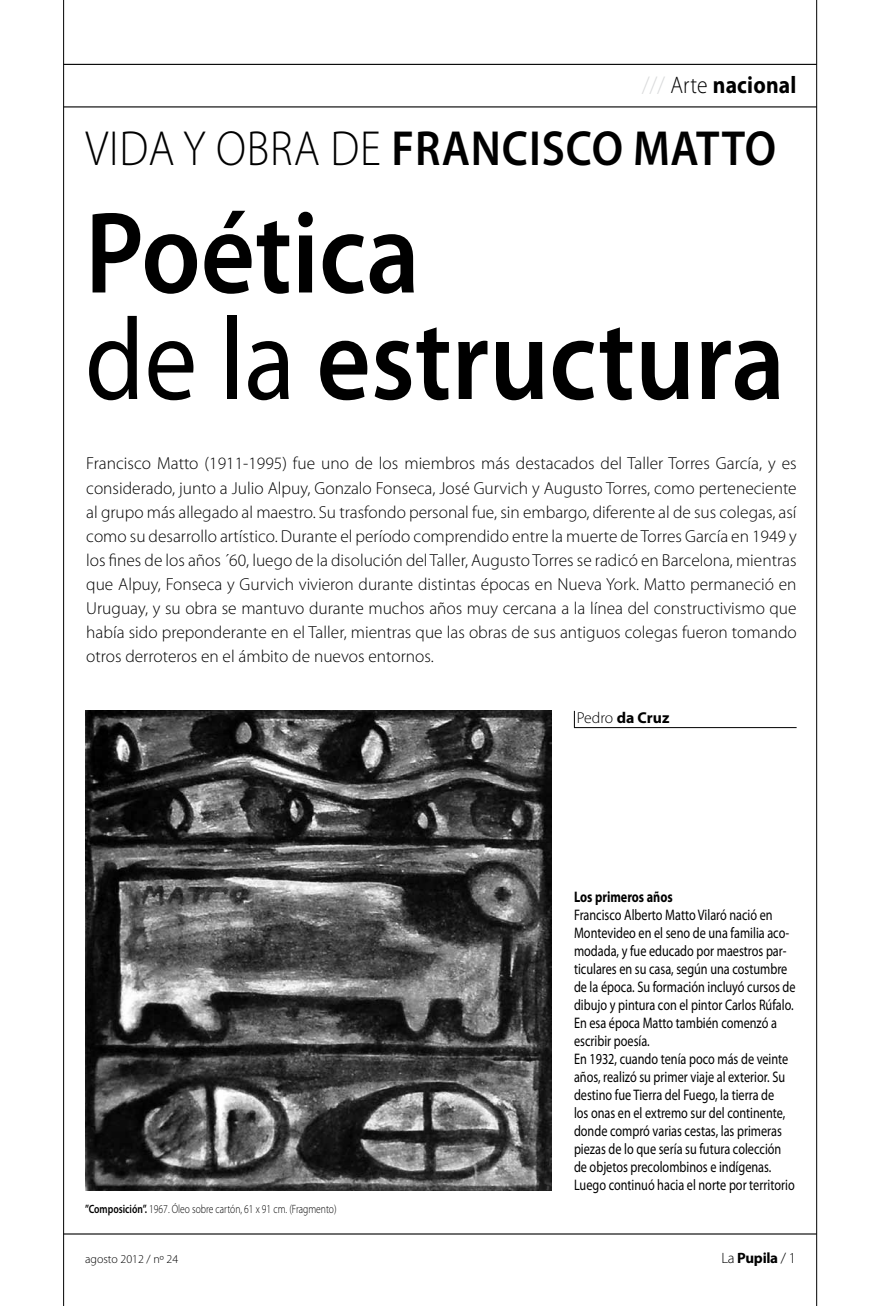
<style>
.page{position:relative;width:872px;height:1306px;background:#fff}
.page>*{position:absolute;margin:0;border:0;box-sizing:border-box;transform-origin:0 0}
.t1{font:600 117px/106.5px "Myriad Pro";color:#000;scale:.9 1}
.t2{font:600 49.5px "Myriad Pro";letter-spacing:.02em;color:#000;scale:.9 1}
.t3{font:700 24px "Myriad Pro";letter-spacing:.01em;color:#000;scale:.9 1}
.t4{font:300 17.4px/24px "Myriad Pro";color:#000;text-align:justify}
.t5{font:700 15.75px "Myriad Pro";color:#000}
.t6{font:15.3px/18px "Myriad Pro";color:#000;scale:.8 1}
.t7{font:700 15.3px "Myriad Pro";color:#000;scale:.8 1}
.t8{font:700 15px "Myriad Pro";letter-spacing:-.02em;color:#000}
.t9{font:300 12px "Myriad Pro";color:#000;scale:.8 1}
.t10{font:300 12px "Myriad Pro";color:#000}
.s1{font-weight:300;color:#d9dadb}
.s2{font-weight:300}
.s3{font-weight:400}
.s4{font-weight:600}
</style>
<div class="page">
<hr style="left:64px;top:64px;width:752px;height:1px;background:#000">
<hr style="left:63px;top:0;width:1px;height:1305px;background:#000">
<hr style="left:816px;top:0;width:1px;height:1305px;background:#000">
<hr style="left:64px;top:1233px;width:752px;height:1px;background:#000">
<hr style="left:64px;top:106px;width:752px;height:1px;background:#000">
<img style="left:85px;top:711px;width:466px;height:479px">
<hr style="left:574px;top:727px;width:222px;height:1px;background:#000">
<svg style="left:574px;top:711px;width:1px;height:16px"></svg>
<h3 class="t3" style="left:642px;top:69px;width:173px"><span class="s1">///</span> <span class="s2">Arte</span> nacional</h3>
<h2 class="t2" style="left:85px;top:117px;width:769px"><span class="s2">Vida y obra de</span> Francisco Matto</h2>
<h1 class="t1" style="left:85px;top:197px;width:779px">Poética<br><span class="s3">de la</span> estructura</h1>
<p class="t4" style="left:86px;top:451px;width:712px">Francisco Matto (1911-1995) fue uno de los miembros más destacados del Taller Torres García, y es considerado, junto a Julio Alpuy, Gonzalo Fonseca, José Gurvich y Augusto Torres, como perteneciente al grupo más allegado al maestro. Su trasfondo personal fue, sin embargo, diferente al de sus colegas, así como su desarrollo artístico. Durante el período comprendido entre la muerte de Torres García en 1949 y los fines de los años ´60, luego de la disolución del Taller, Augusto Torres se radicó en Barcelona, mientras que Alpuy, Fonseca y Gurvich vivieron durante distintas épocas en Nueva York. Matto permaneció en Uruguay, y su obra se mantuvo durante muchos años muy cercana a la línea del constructivismo que había sido preponderante en el Taller, mientras que las obras de sus antiguos colegas fueron tomando otros derroteros en el ámbito de nuevos entornos.</p>
<p class="t5" style="left:577px;top:707px;width:94px"><span class="s2">Pedro</span> da Cruz</p>
<p class="t9" style="left:85px;top:1201px;width:316px"><span class="s4">”Composición”.</span> 1967. Óleo sobre cartón, 61 x 91 cm. (Fragmento)</p>
<p class="t7" style="left:574px;top:886px;width:125px">Los primeros años</p>
<p class="t6" style="left:574px;top:905px;width:278px">Francisco Alberto Matto Vilaró nació en Montevideo en el seno de una familia aco&shy;modada, y fue educado por maestros par&shy;ticulares en su casa, según una costumbre de la época. Su formación incluyó cursos de dibujo y pintura con el pintor Carlos Rúfalo.<br>En esa época Matto también comenzó a escribir poesía.<br>En 1932, cuando tenía poco más de veinte años, realizó su primer viaje al exterior. Su destino fue Tierra del Fuego, la tierra de<br>los onas en el extremo sur del continente, donde compró varias cestas, las primeras piezas de lo que sería su futura colección de objetos precolombinos e indígenas.<br>Luego continuó hacia el norte por territorio</p>
<p class="t10" style="left:85px;top:1251px;width:95px">agosto 2012 / nº 24</p>
<p class="t8" style="left:721px;top:1248px;width:76px"><span class="s2">La</span> Pupila <span class="s2">/ 1</span></p>
</div>
